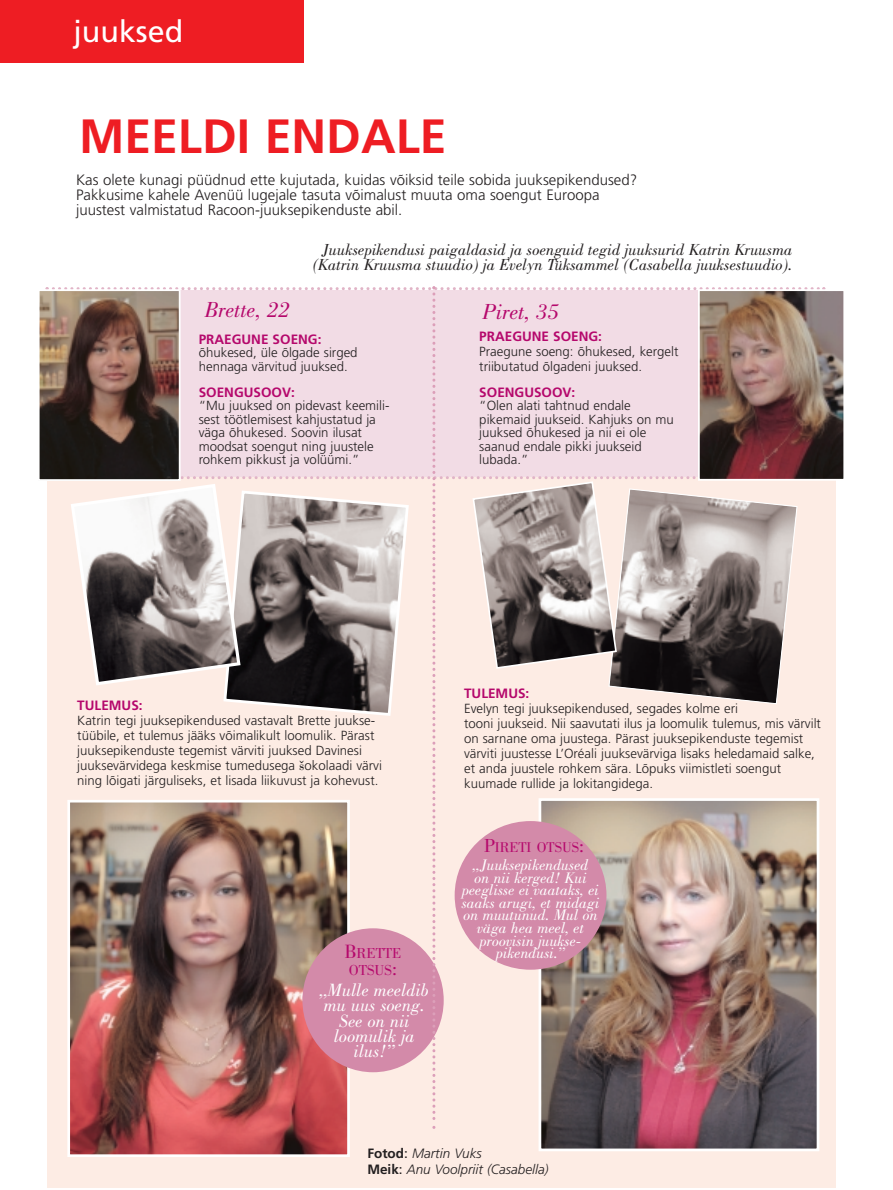
<style>
.page{position:relative;width:893px;height:1190px;background:#fff}
.page>*{position:absolute;margin:0;border:0;box-sizing:border-box;transform-origin:0 0}
.t1{font:700 48px "Frutiger";color:#ee1d23}
.t2{font:30.3px "Frutiger";color:#fff}
.t3{font:italic 22.5px "Bodoni CE";color:#b5086c}
.t4{font:italic 18.3px/15.3px "Bodoni CE";color:#fff;text-align:center}
.t5{font:italic 16.5px/15px "Bodoni CE";color:#231f20;text-align:center}
.t6{font:italic 15.75px/12.6px "Bodoni CE";color:#fff;text-align:center}
.t7{font:300 15px/15px "Frutiger";color:#231f20}
.t8{font:14.85px/16.8px "Bodoni CE";color:#b5086c}
.t9{font:14.7px "Bodoni CE";color:#b5086c}
.t10{font:700 13.5px "Frutiger";color:#b5086c}
.t11{font:italic 300 13.5px/16.2px "Frutiger";color:#231f20}
.t12{font:300 13.2px/15px "Frutiger";color:#231f20}
.s1{font-family:"Bodoni CE";font-weight:400;font-size:13.8px}
.s2{font-size:19.95px}
.s3{font-size:19.5px}
.s4{font-weight:700;font-style:normal}
.s5{font-weight:400;font-style:normal}
</style>
<div class="page">
<div style="left:47px;top:466px;width:788px;height:721px;background:#fdece4"></div>
<div style="left:0;top:0;width:304px;height:62px;background:#ee1d23"></div>
<img style="left:542px;top:1128px;width:273px;height:19px">
<img style="left:71px;top:1128px;width:275px;height:25px">
<img style="left:41px;top:292px;width:4px;height:186px">
<div style="left:38px;top:289px;width:142px;height:192px;border:2px solid #fff"></div>
<img style="left:825px;top:292px;width:17px;height:185px">
<div style="left:698px;top:289px;width:147px;height:191px;border:2px solid #fff"></div>
<img style="left:45px;top:286px;width:780px;height:842px">
<h2 class="t2" style="left:73px;top:19px;width:111px">juuksed</h2>
<h1 class="t1" style="left:79px;top:117px;width:369px">MEELDI ENDALE</h1>
<p class="t7" style="left:76px;top:173px;width:562px">Kas olete kunagi püüdnud ette kujutada, kuidas võiksid teile sobida juuksepikendused?<br>Pakkusime kahele Avenüü lugejale tasuta võimalust muuta oma soengut Euroopa juustest valmistatud Racoon-juuksepikenduste abil.</p>
<p class="t5" style="left:313px;top:242px;width:481px">Juuksepikendusi paigaldasid ja soenguid tegid juuksurid Katrin Kruusma (Katrin Kruusma stuudio) ja Evelyn Tüksammel (Casabella juuksestuudio).</p>
<h3 class="t3" style="left:205px;top:299px;width:87px">Brette, 22</h3>
<p class="t10" style="left:199px;top:334px;width:124px">PRAEGUNE SOENG:</p>
<p class="t12" style="left:199px;top:347px;width:160px;line-height:13.5px">õhukesed, üle õlgade sirged hennaga värvitud juuksed.</p>
<p class="t10" style="left:199px;top:386px;width:98px">SOENGUSOOV:</p>
<p class="t12" style="left:199px;top:400px;width:192px;line-height:13.5px">“Mu juuksed on pidevast keemili&shy;sest töötlemisest kahjustatud ja väga õhukesed. Soovin ilusat moodsat soengut ning juustele rohkem pikkust ja volüümi.”</p>
<h3 class="t3" style="left:482px;top:301px;width:78px">Piret, 35</h3>
<p class="t10" style="left:479px;top:331px;width:124px">PRAEGUNE SOENG:</p>
<p class="t12" style="left:479px;top:345px;width:201px">Praegune soeng: õhukesed, kergelt triibutatud õlgadeni juuksed.</p>
<p class="t10" style="left:479px;top:387px;width:98px">SOENGUSOOV:</p>
<p class="t12" style="left:479px;top:400px;width:196px;line-height:13.5px">“Olen alati tahtnud endale pikemaid juukseid. Kahjuks on mu juuksed õhukesed ja nii ei ole saanud endale pikki juukseid lubada.”</p>
<p class="t10" style="left:77px;top:699px;width:67px">TULEMUS:</p>
<p class="t12" style="left:77px;top:713px;width:306px">Katrin tegi juuksepikendused vastavalt Brette juukse&shy;tüübile, et tulemus jääks võimalikult loomulik. Pärast juuksepikenduste tegemist värviti juuksed Davinesi juuksevärvidega keskmise tumedusega <span class="s1">š</span>okolaadi värvi ning lõigati järguliseks, et lisada liikuvust ja kohevust.</p>
<p class="t8" style="left:344px;top:945px;width:58px"><span class="s2">B</span>RETTE<br>OTSUS<span class="s2">:</span></p>
<h3 class="t4" style="left:320px;top:983px;width:111px">„Mulle meeldib mu uus soeng.<br>See on nii loomulik ja ilus!”</h3>
<p class="t10" style="left:464px;top:688px;width:67px">TULEMUS:</p>
<p class="t12" style="left:464px;top:702px;width:358px">Evelyn tegi juuksepikendused, segades kolme eri<br>tooni juukseid. Nii saavutati ilus ja loomulik tulemus, mis värvilt on sarnane oma juustega. Pärast juuksepikenduste tegemist värviti juustesse L’Oréali juuksevärviga lisaks heledamaid salke, et anda juustele rohkem sära. Lõpuks viimistleti soengut kuumade rullide ja lokitangidega.</p>
<p class="t9" style="left:484px;top:840px;width:101px"><span class="s3">P</span>IRETI OTSUS<span class="s3">:</span></p>
<p class="t6" style="left:461px;top:859px;width:139px">„Juuksepikendused<br>on nii kerged! Kui peeglisse ei vaataks, ei saaks arugi, et midagi on muutunud. Mul on väga hea meel, et proovisin juukse&shy;pikendusi.”</p>
<p class="t11" style="left:367px;top:1145px;width:183px"><span class="s4">Fotod</span><span class="s5">:</span> Martin Vuks<br><span class="s4">Meik</span><span class="s5">:</span> Anu Voolpriit (Casabella)</p>
</div>
